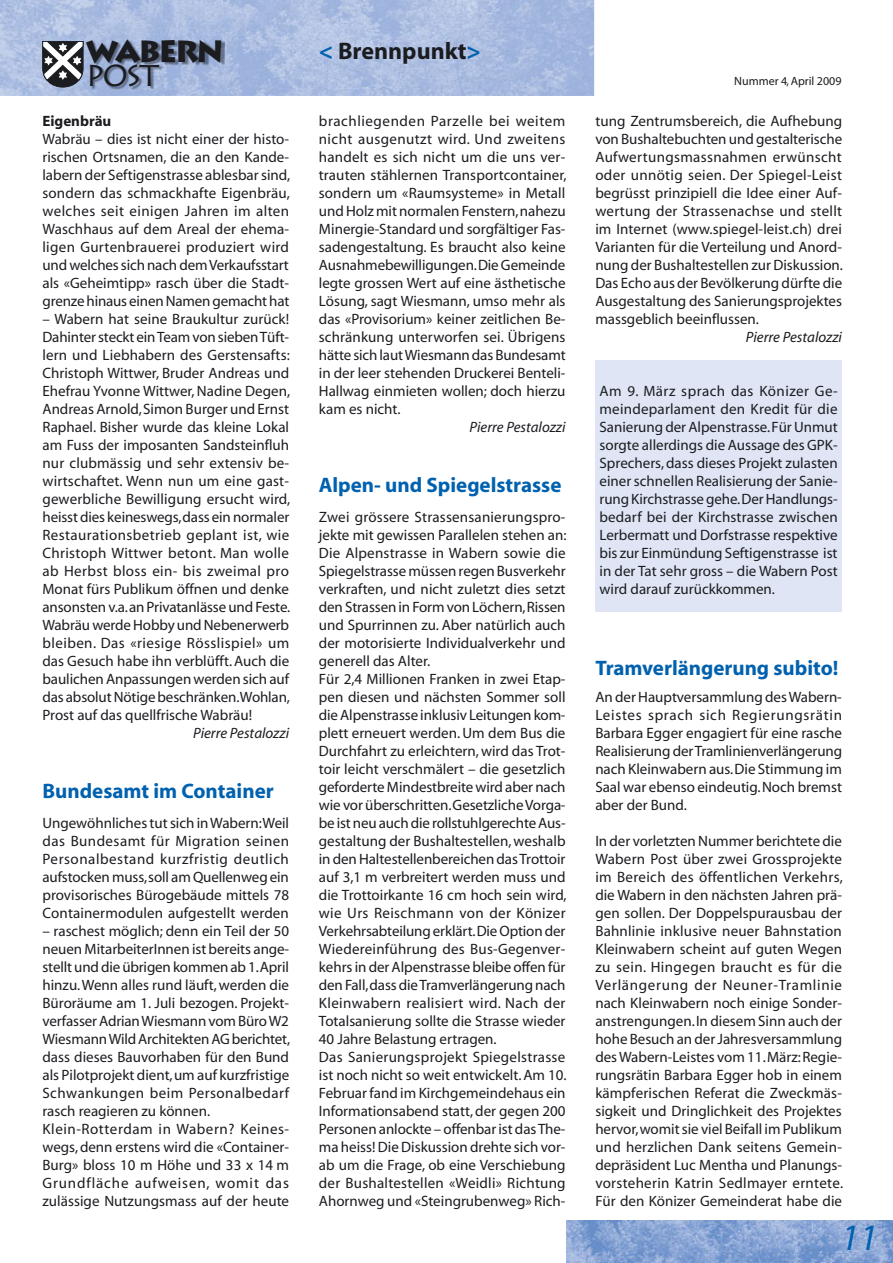
<style>
.page{position:relative;width:893px;height:1263px;background:#fff}
.page>*{position:absolute;margin:0;border:0;box-sizing:border-box;transform-origin:0 0}
.t1{font:italic 37.5px "Myriad";color:#0061af}
.t2{font:900 30.3px "Lithos";letter-spacing:-.07em;color:#1b1c20}
.t3{font:30.3px "Lithos";color:#1b1c20}
.t4{font:700 24px "Myriad";color:#1b1c20}
.t5{font:700 21px "Myriad";color:#0061af}
.t6{font:15px/18px "Myriad";color:#1b1c20;text-align:justify}
.t7{font:italic 15px "Myriad";color:#1b1c20}
.t8{font:700 15px "Myriad";color:#1b1c20}
.t9{font:12px "Myriad";color:#1b1c20}
.s1{color:#0061af}
</style>
<div class="page">
<img style="left:566px;top:1220px;width:327px;height:42px">
<img style="left:1px;top:0;width:593px;height:96px">
<img style="left:87px;top:40px;width:138px;height:49px">
<svg style="left:42px;top:41px;width:41px;height:46px"></svg>
<div style="left:595px;top:360px;width:247px;height:252px;background:#dfe5f4"></div>
<h2 class="t2" style="left:86px;top:34px;width:139px">WABERN</h2>
<h2 class="t3" style="left:86px;top:57px;width:75px">Post</h2>
<p class="t8" style="left:42px;top:115px;width:70px">Eigenbräu</p>
<p class="t6" style="left:42px;top:131px;width:249px">Wabräu – dies ist nicht einer der histo&shy;rischen Ortsnamen, die an den Kande&shy;labern der Seftigenstrasse ablesbar sind, sondern das schmackhafte Eigenbräu, welches seit einigen Jahren im alten Waschhaus auf dem Areal der ehema&shy;ligen Gurtenbrauerei produziert wird und welches sich nach dem Verkaufsstart als «Geheimtipp» rasch über die Stadt&shy;grenze hinaus einen Namen gemacht hat</p>
<p class="t6" style="left:42px;top:311px;width:249px">– Wabern hat seine Braukultur zurück!<br>Dahinter steckt ein Team von sieben Tüft&shy;lern und Liebhabern des Gerstensafts:<br>Christoph Wittwer, Bruder Andreas und Ehefrau Yvonne Wittwer, Nadine Degen, Andreas Arnold, Simon Burger und Ernst Raphael. Bisher wurde das kleine Lokal am Fuss der imposanten Sandsteinfluh nur clubmässig und sehr extensiv be&shy;wirtschaftet. Wenn nun um eine gast&shy;gewerbliche Bewilligung ersucht wird, heisst dies keineswegs, dass ein normaler Restaurationsbetrieb geplant ist, wie Christoph Wittwer betont. Man wolle ab Herbst bloss ein- bis zweimal pro Monat fürs Publikum öffnen und denke ansonsten v.a. an Privatanlässe und Feste.<br>Wabräu werde Hobby und Nebenerwerb bleiben. Das «riesige Rösslispiel» um das Gesuch habe ihn verblüfft. Auch die baulichen Anpassungen werden sich auf das absolut Nötige beschränken.Wohlan, Prost auf das quellfrische Wabräu!</p>
<p class="t7" style="left:193px;top:727px;width:98px">Pierre Pestalozzi</p>
<h3 class="t5" style="left:42px;top:783px;width:233px">Bundesamt im Container</h3>
<p class="t6" style="left:42px;top:815px;width:248px">Ungewöhnliches tut sich in Wabern: Weil das Bundesamt für Migration seinen Personalbestand kurzfristig deutlich aufstocken muss, soll am Quellenweg ein provisorisches Bürogebäude mittels 78<br>Containermodulen aufgestellt werden</p>
<p class="t6" style="left:42px;top:923px;width:249px;text-align:left">– raschest möglich; denn ein Teil der 50 neuen MitarbeiterInnen ist bereits ange&shy;stellt und die übrigen kommen ab 1. April hinzu. Wenn alles rund läuft, werden die Büroräume am 1. Juli bezogen. Projekt&shy;verfasser Adrian Wiesmann vom Büro W2<br>Wiesmann Wild Architekten AG berichtet, dass dieses Bauvorhaben für den Bund als Pilotprojekt dient, um auf kurzfristige Schwankungen beim Personalbedarf rasch reagieren zu können.<br>Klein-Rotterdam in Wabern? Keines&shy;wegs, denn erstens wird die «Container-Burg» bloss 10 m Höhe und 33 x 14 m Grundfläche aufweisen, womit das zulässige Nutzungsmass auf der heute</p>
<h3 class="t4" style="left:319px;top:42px;width:163px"><span class="s1">&lt;</span> Brennpunkt<span class="s1">&gt;</span></h3>
<p class="t6" style="left:319px;top:113px;width:249px">brachliegenden Parzelle bei weitem nicht ausgenutzt wird. Und zweitens handelt es sich nicht um die uns ver&shy;trauten stählernen Transportcontainer, sondern um «Raumsysteme» in Metall und Holz mit normalen Fenstern, nahezu Minergie-Standard und sorgfältiger Fas&shy;sadengestaltung. Es braucht also keine Ausnahmebewilligungen. Die Gemeinde legte grossen Wert auf eine ästhetische Lösung, sagt Wiesmann, umso mehr als das «Provisorium» keiner zeitlichen Be&shy;schränkung unterworfen sei. Übrigens hätte sich laut Wiesmann das Bundesamt in der leer stehenden Druckerei Benteli-Hallwag einmieten wollen; doch hierzu kam es nicht.</p>
<p class="t7" style="left:469px;top:421px;width:98px">Pierre Pestalozzi</p>
<h3 class="t5" style="left:319px;top:477px;width:244px">Alpen- und Spiegelstrasse</h3>
<p class="t6" style="left:319px;top:509px;width:249px;text-align:left">Zwei grössere Strassensanierungspro&shy;jekte mit gewissen Parallelen stehen an:<br>Die Alpenstrasse in Wabern sowie die Spiegelstrasse müssen regen Busverkehr verkraften, und nicht zuletzt dies setzt den Strassen in Form von Löchern, Rissen und Spurrinnen zu. Aber natürlich auch der motorisierte Individualverkehr und generell das Alter.<br>Für 2,4 Millionen Franken in zwei Etap&shy;pen diesen und nächsten Sommer soll die Alpenstrasse inklusiv Leitungen kom&shy;plett erneuert werden. Um dem Bus die Durchfahrt zu erleichtern, wird das Trot&shy;toir leicht verschmälert – die gesetzlich geforderte Mindestbreite wird aber nach wie vor überschritten. Gesetzliche Vorga&shy;be ist neu auch die rollstuhlgerechte Aus&shy;gestaltung der Bushaltestellen, weshalb in den Haltestellenbereichen das Trottoir auf 3,1 m verbreitert werden muss und die Trottoirkante 16 cm hoch sein wird, wie Urs Reischmann von der Könizer Verkehrsabteilung erklärt. Die Option der Wiedereinführung des Bus-Gegenver&shy;kehrs in der Alpenstrasse bleibe offen für den Fall, dass die Tramverlängerung nach Kleinwabern realisiert wird. Nach der Totalsanierung sollte die Strasse wieder 40 Jahre Belastung ertragen.<br>Das Sanierungsprojekt Spiegelstrasse ist noch nicht so weit entwickelt. Am 10.<br>Februar fand im Kirchgemeindehaus ein Informationsabend statt, der gegen 200<br>Personen anlockte – offenbar ist das The&shy;ma heiss! Die Diskussion drehte sich vor&shy;ab um die Frage, ob eine Verschiebung der Bushaltestellen «Weidli» Richtung Ahornweg und «Steingrubenweg» Rich-</p>
<p class="t9" style="left:734px;top:77px;width:109px">Nummer 4, April 2009</p>
<p class="t6" style="left:595px;top:113px;width:249px">tung Zentrumsbereich, die Aufhebung von Bushaltebuchten und gestalterische Aufwertungsmassnahmen erwünscht oder unnötig seien. Der Spiegel-Leist begrüsst prinzipiell die Idee einer Auf&shy;wertung der Strassenachse und stellt im Internet (www.spiegel-leist.ch) drei Varianten für die Verteilung und Anord&shy;nung der Bushalte stellen zur Diskussion.<br>Das Echo aus der Bevölkerung dürfte die Ausgestaltung des Sanierungs projektes massgeblich beeinflussen.</p>
<p class="t7" style="left:746px;top:331px;width:98px">Pierre Pestalozzi</p>
<p class="t6" style="left:599px;top:383px;width:240px">Am 9. März sprach das Könizer Ge&shy;meindeparlament den Kredit für die Sanierung der Alpenstrasse. Für Unmut sorgte allerdings die Aussage des GPK-Sprechers, dass dieses Projekt zulasten einer schnellen Realisierung der Sanie&shy;rung Kirchstrasse gehe. Der Handlungs&shy;bedarf bei der Kirchstrasse zwischen Lerbermatt und Dorfstrasse respektive bis zur Einmündung Seftigenstrasse ist in der Tat sehr gross – die Wabern Post wird darauf zurückkommen.</p>
<h3 class="t5" style="left:595px;top:660px;width:245px">Tramverlängerung subito!</h3>
<p class="t6" style="left:595px;top:689px;width:248px">An der Hauptversammlung des Wabern-Leistes sprach sich Regierungsrätin Barbara Egger engagiert für eine rasche Realisierung der Tramlinienverlängerung nach Kleinwabern aus. Die Stimmung im Saal war ebenso eindeutig. Noch bremst aber der Bund.</p>
<p class="t6" style="left:595px;top:833px;width:249px">In der vorletzten Nummer berichtete die Wabern Post über zwei Grossprojekte im Bereich des öffentlichen Verkehrs, die Wabern in den nächsten Jahren prä&shy;gen sollen. Der Doppelspurausbau der Bahnlinie inklusive neuer Bahnstation Kleinwabern scheint auf guten Wegen zu sein. Hingegen braucht es für die Verlängerung der Neuner-Tramlinie nach Kleinwabern noch einige Sonder&shy;anstrengungen. In diesem Sinn auch der hohe Besuch an der Jahresversammlung des Wabern-Leistes vom 11. März: Regie&shy;rungsrätin Barbara Egger hob in einem kämpferischen Referat die Zweckmäs&shy;sigkeit und Dringlichkeit des Projektes hervor, womit sie viel Beifall im Publikum und herzlichen Dank seitens Gemein&shy;depräsident Luc Mentha und Planungs&shy;vorsteherin Katrin Sedlmayer erntete.<br>Für den Könizer Gemeinderat habe die</p>
<h1 class="t1" style="left:841px;top:1223px;width:38px">11</h1>
</div>
